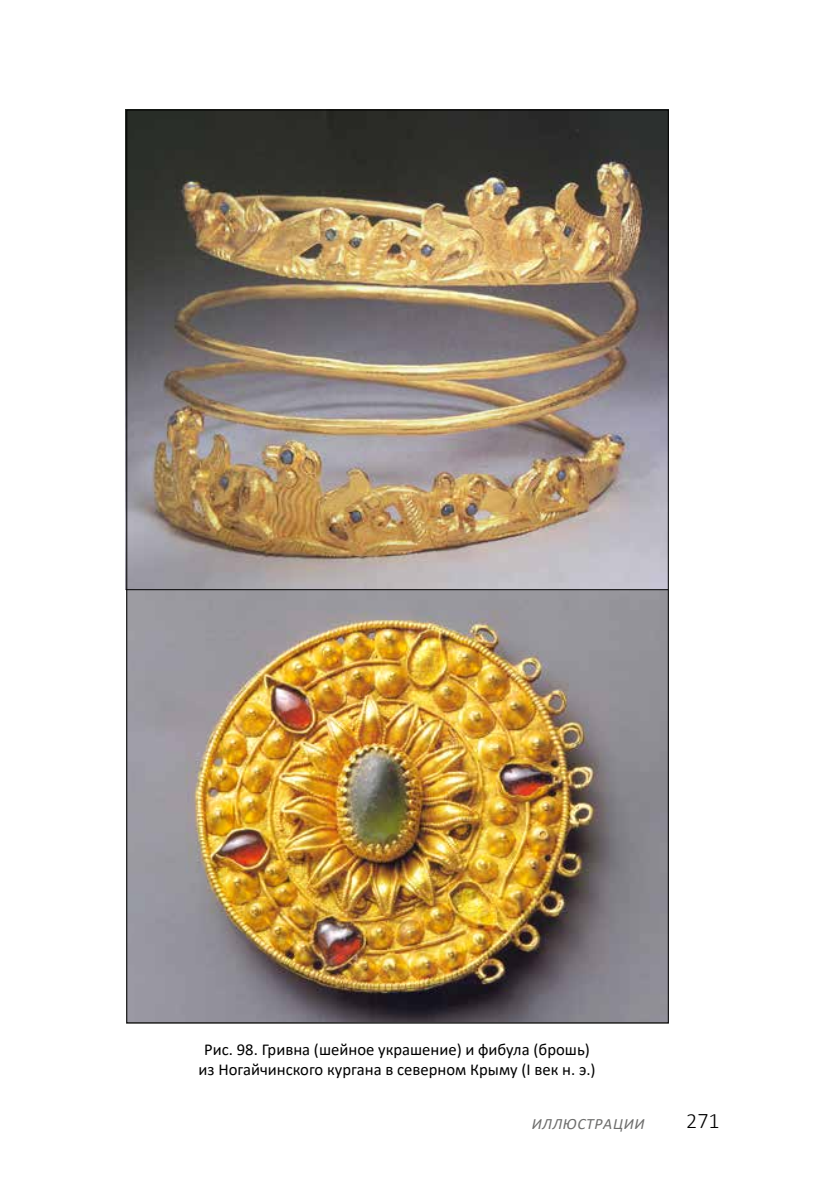
<style>
.page{position:relative;width:819px;height:1191px;background:#fff}
.page>*{position:absolute;margin:0;border:0;box-sizing:border-box;transform-origin:0 0}
.t1{font:300 22.05px "Calibri";color:#000}
.t2{font:16.62px/19.2px "Calibri";color:#000;text-align:center}
.t3{font:italic 15.75px "Calibri";letter-spacing:.04em;color:#6d6d6c}
</style>
<div class="page">
<img style="left:126px;top:109px;width:542px;height:480px">
<img style="left:128px;top:591px;width:538px;height:430px">
<hr style="left:126px;top:589px;width:542px;height:1px;background:#000">
<p class="t2" style="left:198px;top:1039px;width:398px">Рис. 98. Гривна (шейное украшение) и фибула (брошь) из Ногайчинского кургана в северном Крыму (I век н. э.)</p>
<p class="t3" style="left:531px;top:1112px;width:114px">ИЛЛЮСТРАЦИИ</p>
<h1 class="t1" style="left:686px;top:1107px;width:35px">271</h1>
</div>
